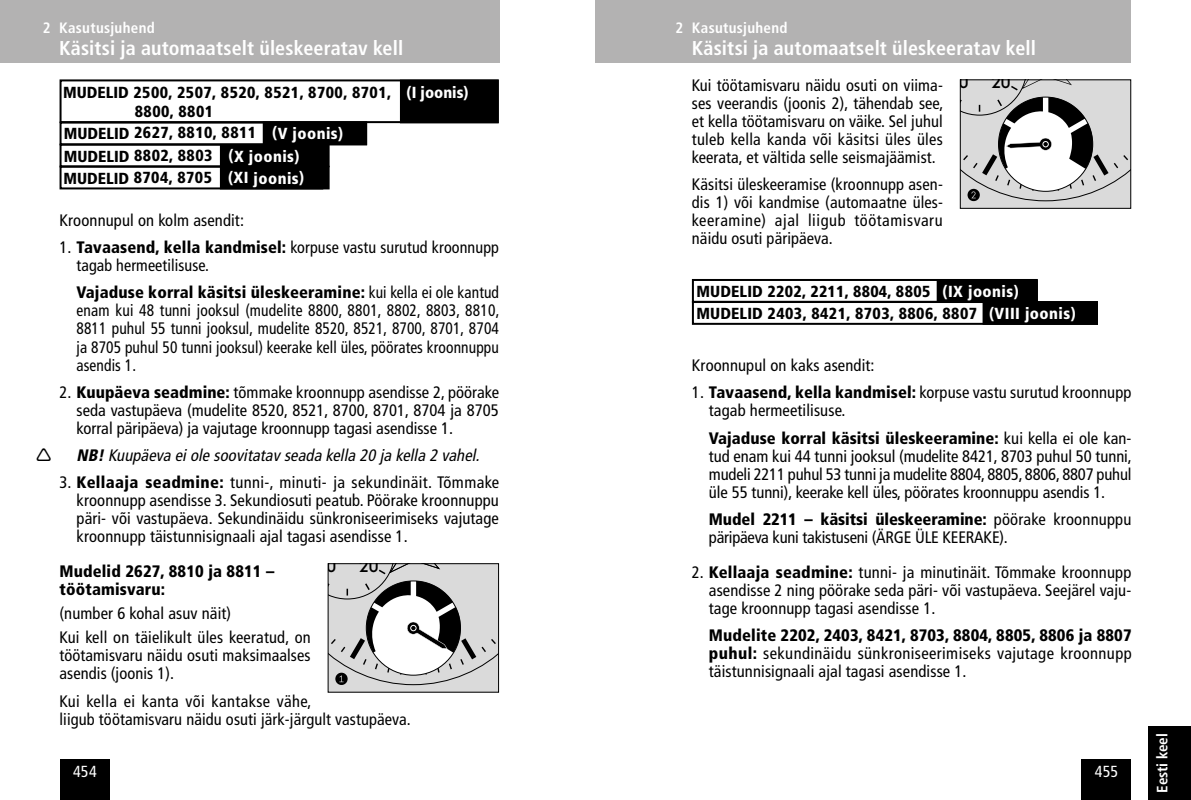
<style>
.page{position:relative;width:1191px;height:800px;background:#fff}
.page>*{position:absolute;margin:0;border:0;box-sizing:border-box;transform-origin:0 0}
.t1{font:700 condensed 20px "Frutiger LT Std";letter-spacing:.005em;color:#fff}
.t2{font:700 17.4px "OMEGACTGOLD";color:#000}
.t3{font:condensed 16.6px/18px "Frutiger LT Std";letter-spacing:.005em;color:#000;text-align:justify}
.t4{font:condensed 16.6px/18px "Frutiger LT Std";letter-spacing:.005em;color:#000;text-align:justify;scale:.93 1}
.t5{font:condensed 16.6px/18px "Frutiger LT Std";letter-spacing:-.015em;color:#000}
.t6{font:italic condensed 16.6px "Frutiger LT Std";color:#000}
.t7{font:900 condensed 16.6px/18px "Frutiger LT Std";letter-spacing:.01em;color:#000}
.t8{font:900 condensed 16px/22px "Frutiger LT Std";letter-spacing:.03em;color:#000}
.t9{font:condensed 16px "Frutiger LT Std";letter-spacing:.01em;color:#fff}
.t10{font:700 condensed 15px "Frutiger LT Std";letter-spacing:.02em;color:#fff}
.t11{font:700 condensed 15px "Frutiger LT Std";letter-spacing:-.01em;color:#fff}
.s1{color:#fff}
.s2{font-weight:900}
</style>
<div class="page">
<div style="left:1081px;top:759px;width:50px;height:40px;background:#000"></div>
<div style="left:60px;top:759px;width:50px;height:40px;background:#000"></div>
<div style="left:1148px;top:726px;width:43px;height:73px;background:#000"></div>
<div style="left:221px;top:167px;width:107px;height:21px;background:#000"></div>
<div style="left:220px;top:166px;width:110px;height:23px;border:2px solid #000"></div>
<div style="left:401px;top:81px;width:97px;height:41px;background:#000"></div>
<div style="left:400px;top:80px;width:99px;height:43px;border:2px solid #000"></div>
<div style="left:0;top:0;width:499px;height:62px;background:#b3b2b2"></div>
<div style="left:221px;top:145px;width:107px;height:21px;background:#000"></div>
<div style="left:220px;top:144px;width:110px;height:23px;border:2px solid #000"></div>
<div style="left:60px;top:144px;width:263px;height:23px;border:2px solid #000"></div>
<div style="left:264px;top:122px;width:102px;height:22px;background:#000"></div>
<div style="left:263px;top:121px;width:104px;height:24px;border:2px solid #000"></div>
<div style="left:60px;top:121px;width:307px;height:24px;border:2px solid #000"></div>
<div style="left:60px;top:165px;width:263px;height:24px;border:2px solid #000"></div>
<div style="left:60px;top:79px;width:439px;height:44px;border:2px solid #000"></div>
<div style="left:595px;top:0;width:536px;height:62px;background:#b3b2b2"></div>
<div style="left:937px;top:281px;width:99px;height:20px;background:#000"></div>
<div style="left:983px;top:303px;width:114px;height:21px;background:#000"></div>
<div style="left:982px;top:302px;width:116px;height:23px;border:2px solid #000"></div>
<div style="left:692px;top:279px;width:345px;height:24px;border:2px solid #000"></div>
<div style="left:692px;top:301px;width:406px;height:24px;border:2px solid #000"></div>
<svg style="left:330px;top:565px;width:167px;height:125px"></svg>
<div style="left:328px;top:563px;width:171px;height:129px;border:1px solid #000"></div>
<svg style="left:962px;top:81px;width:167px;height:126px"></svg>
<div style="left:960px;top:79px;width:171px;height:130px;border:1px solid #000"></div>
<p class="t10" style="left:43px;top:19px;width:113px">2 Kasutusjuhend</p>
<p class="t1" style="left:59px;top:36px;width:345px">Käsitsi ja automaatselt üleskeeratav kell</p>
<p class="t10" style="left:675px;top:19px;width:113px">2 Kasutusjuhend</p>
<p class="t1" style="left:692px;top:36px;width:345px">Käsitsi ja automaatselt üleskeeratav kell</p>
<p class="t2" style="left:958px;top:71px;width:11px">0</p>
<p class="t2" style="left:991px;top:71px;width:21px">20</p>
<p class="t8" style="left:63px;top:81px;width:407px">MUDELID 2500, 2507, 8520, 8521, 8700, 8701, <span class="s1">(I joonis)</span></p>
<p class="t3" style="left:692px;top:76px;width:253px">Kui töötamisvaru näidu osuti on viima&shy;ses veerandis (joonis 2), tähendab see, et kella töötamisvaru on väike. Sel juhul tuleb kella kanda või käsitsi üles üles keerata, et vältida selle seismajäämist.</p>
<p class="t3" style="left:692px;top:175px;width:252px">Käsitsi üleskeeramise (kroonnupp asen&shy;dis 1) või kandmise (automaatne üles&shy;keeramine) ajal liigub töötamisvaru näidu osuti päripäeva.</p>
<p class="t8" style="left:135px;top:101px;width:80px">8800, 8801</p>
<p class="t8" style="left:64px;top:122px;width:281px">MUDELID 2627, 8810, 8811 <span class="s1">(V joonis)</span></p>
<p class="t8" style="left:63px;top:166px;width:242px">MUDELID 8704, 8705 <span class="s1">(XI joonis)</span></p>
<p class="t8" style="left:64px;top:144px;width:237px">MUDELID 8802, 8803 <span class="s1">(X joonis)</span></p>
<p class="t3" style="left:60px;top:211px;width:186px">Kroonnupul on kolm asendit:</p>
<p class="t3" style="left:77px;top:239px;width:424px;text-indent:-17px">1. <span class="s2">Tavaasend, kella kandmisel:</span> korpuse vastu surutud kroonnupp tagab hermeetilisuse.</p>
<p class="t4" style="left:77px;top:284px;width:456px"><span class="s2">Vajaduse korral käsitsi üleskeeramine:</span> kui kella ei ole kantud enam kui 48 tunni jooksul (mudelite 8800, 8801, 8802, 8803, 8810, 8811 puhul 55 tunni jooksul, mudelite 8520, 8521, 8700, 8701, 8704 ja 8705 puhul 50 tunni jooksul) keerake kell üles, pöörates kroonnuppu asendis 1.</p>
<p class="t3" style="left:77px;top:383px;width:424px;text-indent:-17px">2. <span class="s2">Kuupäeva seadmine:</span> tõmmake kroonnupp asendisse 2, pöörake seda vastupäeva (mudelite 8520, 8521, 8700, 8701, 8704 ja 8705 korral päripäeva) ja vajutage kroonnupp tagasi asendisse 1.</p>
<p class="t6" style="left:77px;top:445px;width:408px"><span class="s2">NB!</span>Kuupäeva eiole soovitatav seada kella 20 ja kella 2 vahel.</p>
<p class="t3" style="left:77px;top:473px;width:424px;text-indent:-17px">3. <span class="s2">Kellaaja seadmine:</span> tunni-, minuti- ja sekundinäit. Tõmmake kroonnupp asendisse 3. Sekundiosuti peatub. Pöörake kroonnuppu päri- või vastupäeva. Sekundinäidu sünkroniseerimiseks vajutage kroonnupp täistunnisignaali ajal tagasi asendisse 1.</p>
<p class="t7" style="left:60px;top:562px;width:216px">Mudelid 2627, 8810 ja 8811 – töötamisvaru:</p>
<p class="t3" style="left:60px;top:600px;width:253px;line-height:24.8px">(number 6 kohal asuv näit)<br>Kui kell on täielikult üles keeratud, on</p>
<p class="t3" style="left:60px;top:646px;width:252px">töötamisvaru näidu osuti maksimaalses asendis (joonis 1).</p>
<p class="t3" style="left:60px;top:691px;width:353px">Kui kella ei kanta või kantakse vähe,<br>liigub töötamisvaru näidu osuti järk-järgult vastupäeva.</p>
<p class="t8" style="left:696px;top:280px;width:381px">MUDELID 2202, 2211, 8804, 8805 <span class="s1">(IX joonis)<br></span>MUDELID 2403, 8421, 8703, 8806, 8807 <span class="s1">(VIII joonis)</span></p>
<p class="t3" style="left:692px;top:356px;width:184px">Kroonnupul on kaks asendit:</p>
<p class="t3" style="left:709px;top:384px;width:424px;text-indent:-17px">1. <span class="s2">Tavaasend, kella kandmisel:</span> korpuse vastu surutud kroonnupp tagab hermeetilisuse.</p>
<p class="t3" style="left:709px;top:429px;width:424px"><span class="s2">Vajaduse korral käsitsi üleskeeramine:</span> kui kella ei ole kan&shy;tud enam kui 44 tunni jooksul (mudelite 8421, 8703 puhul 50 tunni, mudeli 2211 puhul 53 tunni ja mudelite 8804, 8805, 8806, 8807 puhul üle 55 tunni), keerake kell üles, pöörates kroonnuppu asendis 1.</p>
<p class="t5" style="left:709px;top:510px;width:424px"><span class="s2">Mudel 2211 – käsitsi üleskeeramine:</span> pöörake kroonnuppu päripäeva kuni takistuseni (ÄRGE ÜLE KEERAKE).</p>
<p class="t3" style="left:709px;top:563px;width:424px;text-indent:-17px">2. <span class="s2">Kellaaja seadmine:</span> tunni- ja minutinäit. Tõmmake kroonnupp asendisse 2 ning pöörake seda päri- või vastupäeva. Seejärel vaju&shy;tage kroonnupp tagasi asendisse 1.</p>
<p class="t3" style="left:709px;top:626px;width:424px"><span class="s2">Mudelite 2202, 2403, 8421, 8703, 8804, 8805, 8806 ja 8807 puhul:</span> sekundinäidu sünkroniseerimiseks vajutage kroonnupp täistunnisignaali ajal tagasi asendisse 1.</p>
<p class="t2" style="left:327px;top:554px;width:11px">0</p>
<p class="t2" style="left:359px;top:554px;width:21px">20</p>
<p class="t9" style="left:73px;top:762px;width:25px">454</p>
<p class="t9" style="left:1095px;top:762px;width:25px">455</p>
<p class="t11" style="left:1153px;top:792px;width:61px;rotate:-90deg">Eesti keel</p>
</div>
